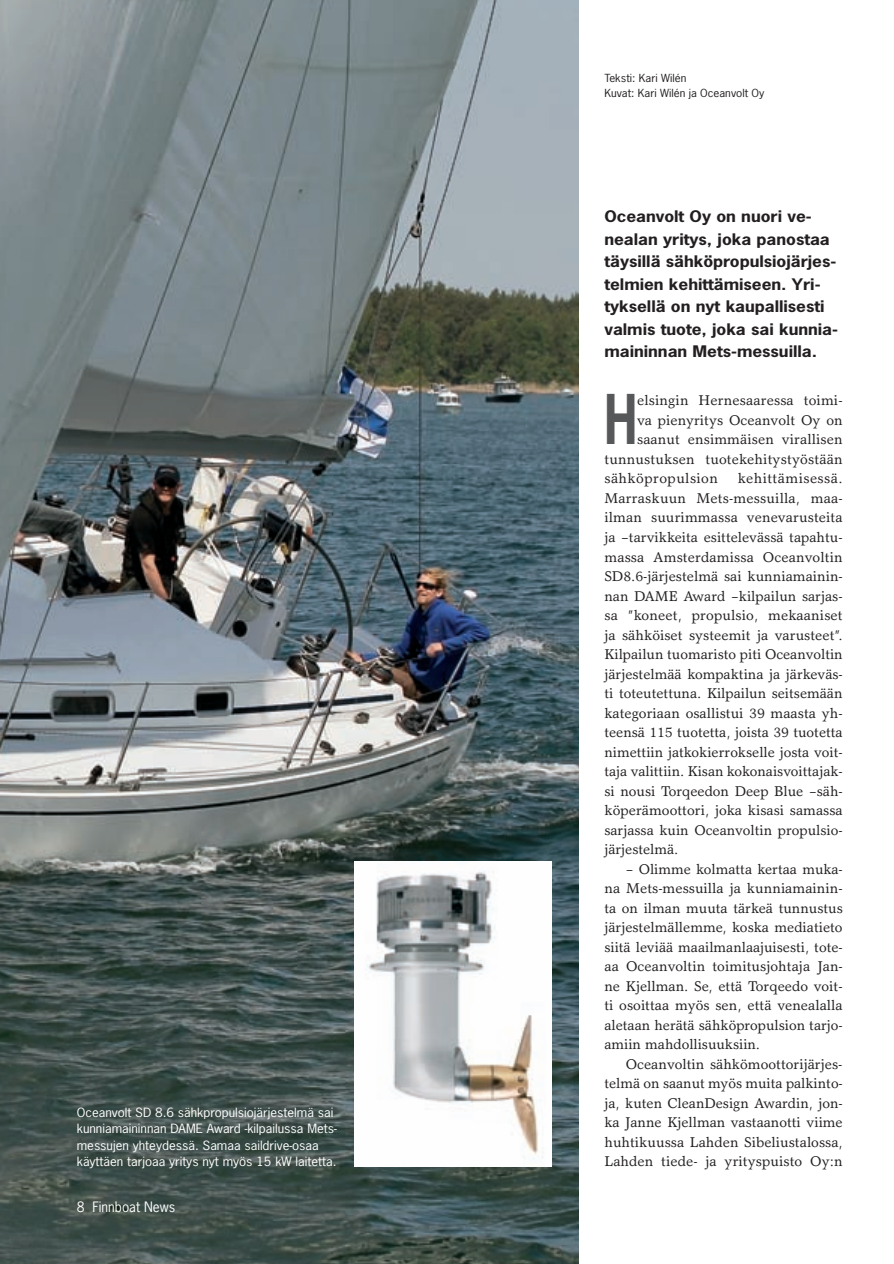
<style>
.page{position:relative;width:894px;height:1264px;background:#fff}
.page>*{position:absolute;margin:0;border:0;box-sizing:border-box;transform-origin:0 0}
.t1{font:700 64.35px "News Gothic Std";color:#57585a;scale:.75 1}
.t2{font:700 15px/22.5px "News Gothic Std";color:#231f20;scale:1.15 1}
.t3{font:14.25px/19.5px "Garth Graphic";color:#231f20;text-align:justify}
.t4{font:14.25px "Garth Graphic";letter-spacing:.03em;color:#231f20}
.t5{font:13.5px "News Gothic Std";color:#fff}
.t6{font:12px/16.5px "News Gothic Std";color:#fff;scale:1.1 1}
.t7{font:10.5px/15px "News Gothic Std";color:#231f20;scale:1.1 1}
</style>
<div class="page">
<img style="left:0;top:0;width:578px;height:1263px">
<img style="left:355px;top:861px;width:196px;height:305px">
<p class="t6" style="left:77px;top:1103px;width:238px">Oceanvolt SD 8.6 sähkpropulsiojärjestelmä sai kunniamaininnan DAME Award -kilpailussa Mets&shy;messujen yhteydessä. Samaa saildrive-osaa käyttäen tarjoaa yritys nyt myös 15 kW laitetta.</p>
<p class="t5" style="left:77px;top:1197px;width:100px">8 Finnboat News</p>
<p class="t7" style="left:604px;top:70px;width:147px">Teksti: Kari Wilén<br>Kuvat: Kari Wilén ja Oceanvolt Oy</p>
<p class="t2" style="left:604px;top:205px;width:204px">Oceanvolt Oy on nuori ve&shy;nealan yritys, joka panostaa täysillä sähköpropulsiojärjes&shy;telmien kehittämiseen. Yri&shy;tyksellä on nyt kaupallisesti valmis tuote, joka sai kunnia&shy;maininnan Mets-messuilla.</p>
<h1 class="t1" style="left:604px;top:377px;width:45px">H</h1>
<p class="t3" style="left:637px;top:390px;width:207px">elsingin Hernesaaressa toimi-</p>
<p class="t3" style="left:637px;top:410px;width:207px">va pienyritys Oceanvolt Oy on</p>
<p class="t3" style="left:637px;top:429px;width:207px">saanut ensimmäisen virallisen</p>
<p class="t3" style="left:604px;top:449px;width:240px">tunnustuksen tuotekehitystyöstään</p>
<p class="t4" style="left:604px;top:470px;width:115px">sähköpropulsion</p>
<p class="t3" style="left:604px;top:468px;width:240px;text-indent:133px">kehittämisessä.<br>Marraskuun Mets-messuilla, maa&shy;ilman suurimmassa venevarusteita ja –tarvikkeita esittelevässä tapahtu&shy;massa Amsterdamissa Oceanvoltin SD8.6-järjestelmä sai kunniamainin&shy;nan DAME Award –kilpailun sarjas&shy;sa ”koneet, propulsio, mekaaniset ja sähköiset systeemit ja varusteet”.<br>Kilpailun tuomaristo piti Oceanvoltin järjestelmää kompaktina ja järkeväs&shy;ti toteutettuna. Kilpailun seitsemään kategoriaan osallistui 39 maasta yh&shy;teensä 115 tuotetta, joista 39 tuotetta nimettiin jatkokierrokselle josta voit&shy;taja valittiin. Kisan kokonaisvoittajak&shy;si nousi Torqeedon Deep Blue –säh&shy;köperämoottori, joka kisasi samassa sarjassa kuin Oceanvoltin propulsio&shy;järjestelmä.</p>
<p class="t3" style="left:604px;top:858px;width:240px;text-indent:21px">– Olimme kolmatta kertaa muka&shy;na Mets-messuilla ja kunniamainin&shy;ta on ilman muuta tärkeä tunnustus järjestelmällemme, koska mediatieto siitä leviää maailmanlaajuisesti, tote&shy;aa Oceanvoltin toimitusjohtaja Jan&shy;ne Kjellman. Se, että Torqeedo voit&shy;ti osoittaa myös sen, että venealalla aletaan herätä sähköpropulsion tarjo&shy;amiin mahdollisuuksiin.</p>
<p class="t3" style="left:604px;top:1053px;width:240px;text-indent:21px">Oceanvoltin sähkömoottorijärjes&shy;telmä on saanut myös muita palkinto&shy;ja, kuten CleanDesign Awardin, jon&shy;ka Janne Kjellman vastaanotti viime huhtikuussa Lahden Sibeliustalossa, Lahden tiede- ja yrityspuisto Oy:n</p>
</div>
